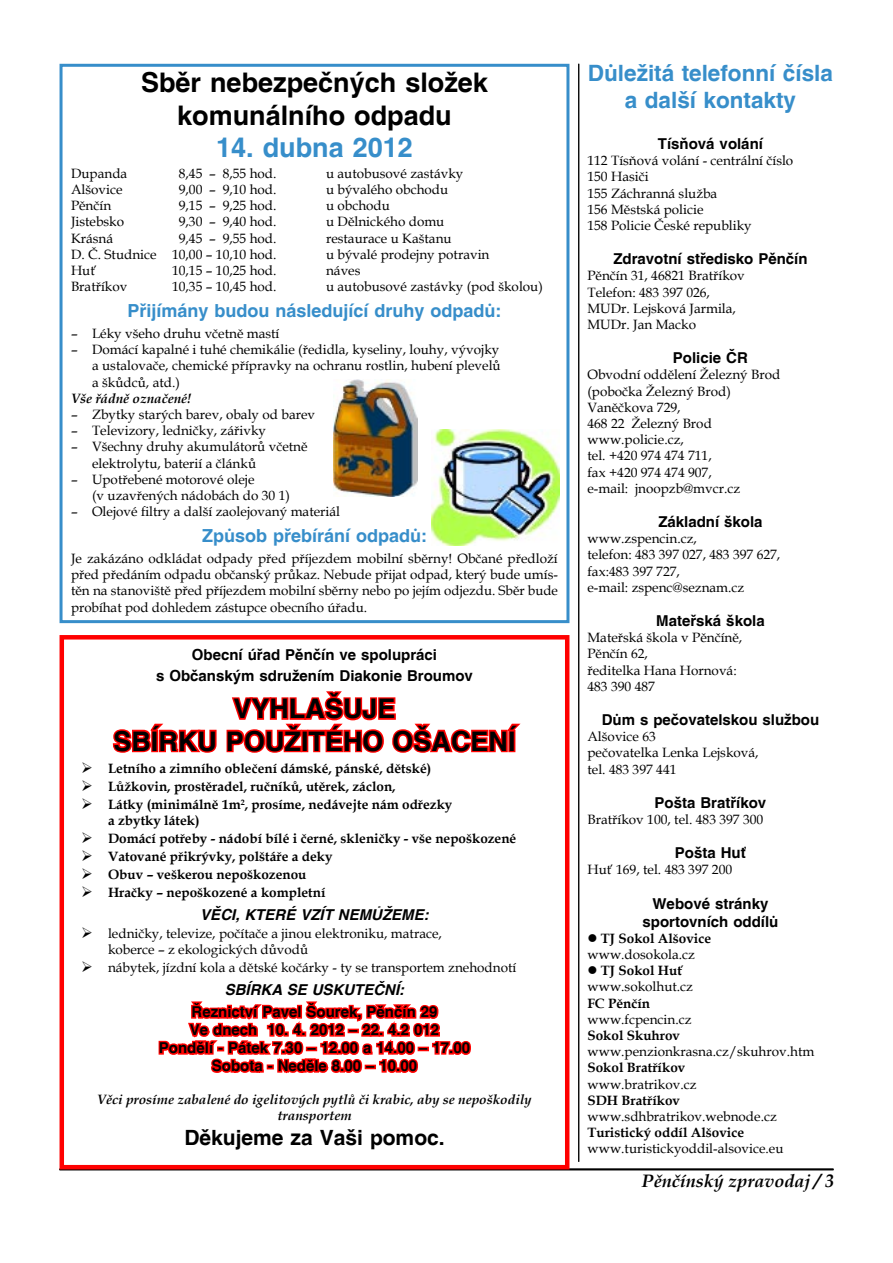
<style>
.page{position:relative;width:893px;height:1263px;background:#fff}
.page>*{position:absolute;margin:0;border:0;box-sizing:border-box;transform-origin:0 0}
.t1{font:700 27px/32.4px "Switzerland";color:#000;text-align:center}
.t2{font:700 27px "Switzerland";color:#378eca}
.t3{font:700 22.5px/27px "Switzerland";color:#378eca;text-align:center}
.t4{font:700 21px "Switzerland";color:#000}
.t5{font:700 18px "Switzerland";color:#378eca}
.t6{font:italic 700 18px "Book Antiqua";color:#000}
.t7{font:700 15px/18px "Switzerland";color:#000;text-align:center}
.t8{font:italic 700 15px "Switzerland";color:#000}
.t9{font:13.5px/16.2px "Book Antiqua";color:#000}
.t10{font:700 13.5px/16.2px "Book Antiqua";color:#000}
.t11{font:italic 700 13.5px/16.2px "Book Antiqua";color:#000;text-align:center}
.s1{font-weight:400}
.s2{font-weight:700}
</style>
<div class="page">
<hr style="left:60px;top:1169px;width:773px;height:1px;background:#000">
<hr style="left:578px;top:64px;width:1px;height:1098px;background:#000">
<div style="left:60px;top:64px;width:509px;height:559px;border:3px solid #378eca"></div>
<img style="left:334px;top:379px;width:83px;height:117px">
<img style="left:432px;top:429px;width:127px;height:117px">
<svg style="left:112px;top:723px;width:105px;height:30px"></svg>
<svg style="left:226px;top:691px;width:295px;height:62px"></svg>
<svg style="left:158px;top:1001px;width:313px;height:73px"></svg>
<div style="left:60px;top:635px;width:509px;height:534px;border:4px solid #f00"></div>
<h1 class="t1" style="left:141px;top:66px;width:348px">Sběr nebezpečných složek komunálního odpadu</h1>
<h1 class="t2" style="left:216px;top:131px;width:198px">14. dubna 2012</h1>
<p class="t9" style="left:71px;top:165px;width:58px">Dupanda</p>
<p class="t9" style="left:179px;top:165px;width:99px">8,45 – 8,55 hod.</p>
<p class="t9" style="left:326px;top:165px;width:139px">u autobusové zastávky</p>
<p class="t9" style="left:71px;top:181px;width:53px">Alšovice</p>
<p class="t9" style="left:179px;top:181px;width:99px">9,00 – 9,10 hod.</p>
<p class="t9" style="left:326px;top:181px;width:124px">u bývalého obchodu</p>
<p class="t9" style="left:71px;top:197px;width:42px">Pěnčín</p>
<p class="t9" style="left:179px;top:197px;width:99px">9,15 – 9,25 hod.</p>
<p class="t9" style="left:326px;top:197px;width:65px">u obchodu</p>
<p class="t9" style="left:71px;top:213px;width:55px">Jistebsko</p>
<p class="t9" style="left:179px;top:213px;width:99px">9,30 – 9,40 hod.</p>
<p class="t9" style="left:326px;top:213px;width:120px">u Dělnického domu</p>
<p class="t9" style="left:71px;top:229px;width:44px">Krásná</p>
<p class="t9" style="left:179px;top:229px;width:99px">9,45 – 9,55 hod.</p>
<p class="t9" style="left:326px;top:229px;width:127px">restaurace u Kaštanu</p>
<p class="t9" style="left:71px;top:246px;width:207px">D. Č. Studnice 10,00 – 10,10 hod.</p>
<p class="t9" style="left:326px;top:246px;width:165px">u bývalé prodejny potravin</p>
<p class="t9" style="left:71px;top:262px;width:27px">Huť</p>
<p class="t9" style="left:172px;top:262px;width:106px">10,15 – 10,25 hod.</p>
<p class="t9" style="left:326px;top:262px;width:36px">náves</p>
<p class="t9" style="left:71px;top:278px;width:58px">Bratříkov</p>
<p class="t9" style="left:172px;top:278px;width:106px">10,35 – 10,45 hod.</p>
<p class="t9" style="left:326px;top:278px;width:218px">u autobusové zastávky (pod školou)</p>
<h3 class="t5" style="left:127px;top:300px;width:375px">Přijímány budou následující druhy odpadů:</h3>
<p class="t9" style="left:71px;top:325px;width:210px">– Léky všeho druhu včetně mastí</p>
<p class="t9" style="left:92px;top:341px;width:410px;text-align:justify;text-indent:-21px">– Domácí kapalné i tuhé chemikálie (ředidla, kyseliny, louhy, vývojky a ustalovače, chemické přípravky na ochranu rostlin, hubení plevelů a škůdců, atd.)</p>
<p class="t11" style="left:71px;top:390px;width:122px">Vše řádně označené!</p>
<p class="t9" style="left:71px;top:406px;width:246px">– Zbytky starých barev, obaly od barev</p>
<p class="t9" style="left:71px;top:422px;width:196px">– Televizory, ledničky, zářivky</p>
<p class="t9" style="left:92px;top:438px;width:217px;text-indent:-21px">– Všechny druhy akumulátorů včetně elektrolytu, baterií a článků</p>
<p class="t9" style="left:92px;top:471px;width:199px;text-indent:-21px">– Upotřebené motorové oleje<br>(v uzavřených nádobách do 30 1)</p>
<p class="t9" style="left:71px;top:503px;width:271px">– Olejové filtry a další zaolejovaný materiál</p>
<h3 class="t5" style="left:202px;top:525px;width:226px">Způsob přebírání odpadů:</h3>
<p class="t9" style="left:71px;top:550px;width:488px;text-align:justify">Je zakázáno odkládat odpady před příjezdem mobilní sběrny! Občané předloží před předáním odpadu občanský průkaz. Nebude přijat odpad, který bude umís&shy;těn na stanoviště před příjezdem mobilní sběrny nebo po jejím odjezdu. Sběr bude probíhat pod dohledem zástupce obecního úřadu.</p>
<p class="t7" style="left:156px;top:643px;width:318px;line-height:21.6px">Obecní úřad Pěnčín ve spolupráci<br>s Občanským sdružením Diakonie Broumov</p>
<h1 class="t1" style="left:113px;top:692px;width:404px">VYHLAŠUJE<br>SBÍRKU POUŽITÉHO OŠACENÍ</h1>
<p class="t10" style="left:81px;top:760px;width:352px">➢ Letního a zimního oblečení dámské, pánské, dětské)</p>
<p class="t10" style="left:81px;top:778px;width:316px">➢ Lůžkovin, prostěradel, ručníků, utěrek, záclon,</p>
<p class="t10" style="left:108px;top:796px;width:346px;text-indent:-27px">➢ Látky (minimálně 1m<sup>2</sup>, prosíme, nedávejte nám odřezky a zbytky látek)</p>
<p class="t10" style="left:81px;top:831px;width:437px">➢ Domácí potřeby - nádobí bílé i černé, skleničky - vše nepoškozené</p>
<p class="t10" style="left:81px;top:849px;width:253px">➢ Vatované přikrývky, polštáře a deky</p>
<p class="t10" style="left:81px;top:867px;width:227px">➢ Obuv – veškerou nepoškozenou</p>
<p class="t10" style="left:81px;top:885px;width:246px">➢ Hračky – nepoškozené a kompletní</p>
<p class="t8" style="left:200px;top:905px;width:230px">VĚCI, KTERÉ VZÍT NEMŮŽEME:</p>
<p class="t9" style="left:108px;top:925px;width:335px;text-indent:-27px">➢ ledničky, televize, počítače a jinou elektroniku, matrace, koberce – z ekologických důvodů</p>
<p class="t9" style="left:81px;top:959px;width:437px">➢ nábytek, jízdní kola a dětské kočárky - ty se transportem znehodnotí</p>
<p class="t8" style="left:225px;top:980px;width:181px">SBÍRKA SE USKUTEČNÍ:</p>
<p class="t7" style="left:159px;top:1003px;width:313px">Řeznictví Pavel Šourek, Pěnčín 29<br>Ve dnech 10. 4. 2012 – 22. 4.2 012<br>Pondělí - Pátek 7.30 – 12.00 a 14.00 – 17.00<br>Sobota - Neděle 8.00 – 10.00</p>
<p class="t11" style="left:97px;top:1091px;width:436px">Věci prosíme zabalené do igelitových pytlů či krabic, aby se nepoškodily transportem</p>
<h3 class="t4" style="left:184px;top:1125px;width:262px">Děkujeme za Vaši pomoc.</h3>
<h2 class="t3" style="left:588px;top:60px;width:246px">Důležitá telefonní čísla a další kontakty</h2>
<p class="t7" style="left:658px;top:134px;width:107px">Tísňová volání</p>
<p class="t9" style="left:587px;top:152px;width:207px">112 Tísňová volání - centrální číslo<br>150 Hasiči<br>155 Záchranná služba<br>156 Městská policie<br>158 Policie České republiky</p>
<p class="t7" style="left:613px;top:250px;width:196px">Zdravotní středisko Pěnčín</p>
<p class="t9" style="left:587px;top:267px;width:159px">Pěnčín 31, 46821 Bratříkov<br>Telefon: 483 397 026,<br>MUDr. Lejsková Jarmila,<br>MUDr. Jan Macko</p>
<p class="t7" style="left:673px;top:349px;width:77px">Policie ČR</p>
<p class="t9" style="left:587px;top:366px;width:194px">Obvodní oddělení Železný Brod (pobočka Železný Brod)<br>Vaněčkova 729,<br>468 22 Železný Brod www.policie.cz,<br>tel. +420 974 474 711,<br>fax +420 974 474 907,<br>e-mail: jnoopzb@mvcr.cz</p>
<p class="t7" style="left:658px;top:512px;width:106px">Základní škola</p>
<p class="t9" style="left:587px;top:530px;width:194px">www.zspencin.cz,<br>telefon: 483 397 027, 483 397 627, fax:483 397 727,<br>e-mail: zspenc@seznam.cz</p>
<p class="t7" style="left:656px;top:611px;width:110px">Mateřská škola</p>
<p class="t9" style="left:587px;top:629px;width:156px">Mateřská škola v Pěnčíně,<br>Pěnčín 62,<br>ředitelka Hana Hornová:<br>483 390 487</p>
<p class="t7" style="left:602px;top:710px;width:219px">Dům s pečovatelskou službou</p>
<p class="t9" style="left:587px;top:728px;width:173px">Alšovice 63<br>pečovatelka Lenka Lejsková, tel. 483 397 441</p>
<p class="t7" style="left:655px;top:793px;width:113px">Pošta Bratříkov</p>
<p class="t9" style="left:587px;top:811px;width:177px">Bratříkov 100, tel. 483 397 300</p>
<p class="t7" style="left:675px;top:844px;width:73px">Pošta Huť</p>
<p class="t9" style="left:587px;top:861px;width:146px">Huť 169, tel. 483 397 200</p>
<p class="t7" style="left:643px;top:894px;width:137px">Webové stránky sportovních oddílů</p>
<p class="t10" style="left:587px;top:930px;width:125px">● TJ Sokol Alšovice <span class="s1">www.dosokola.cz</span></p>
<p class="t9" style="left:587px;top:962px;width:107px">● <span class="s2">TJ Sokol Huť </span>www.sokolhut.cz</p>
<p class="t10" style="left:587px;top:995px;width:64px">FC Pěnčín</p>
<p class="t9" style="left:587px;top:1011px;width:105px">www.fcpencin.cz</p>
<p class="t10" style="left:587px;top:1027px;width:94px">Sokol Skuhrov</p>
<p class="t9" style="left:587px;top:1043px;width:228px">www.penzionkrasna.cz/skuhrov.htm</p>
<p class="t10" style="left:587px;top:1060px;width:99px">Sokol Bratříkov</p>
<p class="t9" style="left:587px;top:1076px;width:110px">www.bratrikov.cz</p>
<p class="t10" style="left:587px;top:1092px;width:94px">SDH Bratříkov</p>
<p class="t9" style="left:587px;top:1108px;width:191px">www.sdhbratrikov.webnode.cz</p>
<p class="t10" style="left:587px;top:1124px;width:158px">Turistický oddíl Alšovice</p>
<p class="t9" style="left:587px;top:1140px;width:198px">www.turistickyoddil-alsovice.eu</p>
<h3 class="t6" style="left:642px;top:1168px;width:194px">Pěnčínský zpravodaj / 3</h3>
</div>
